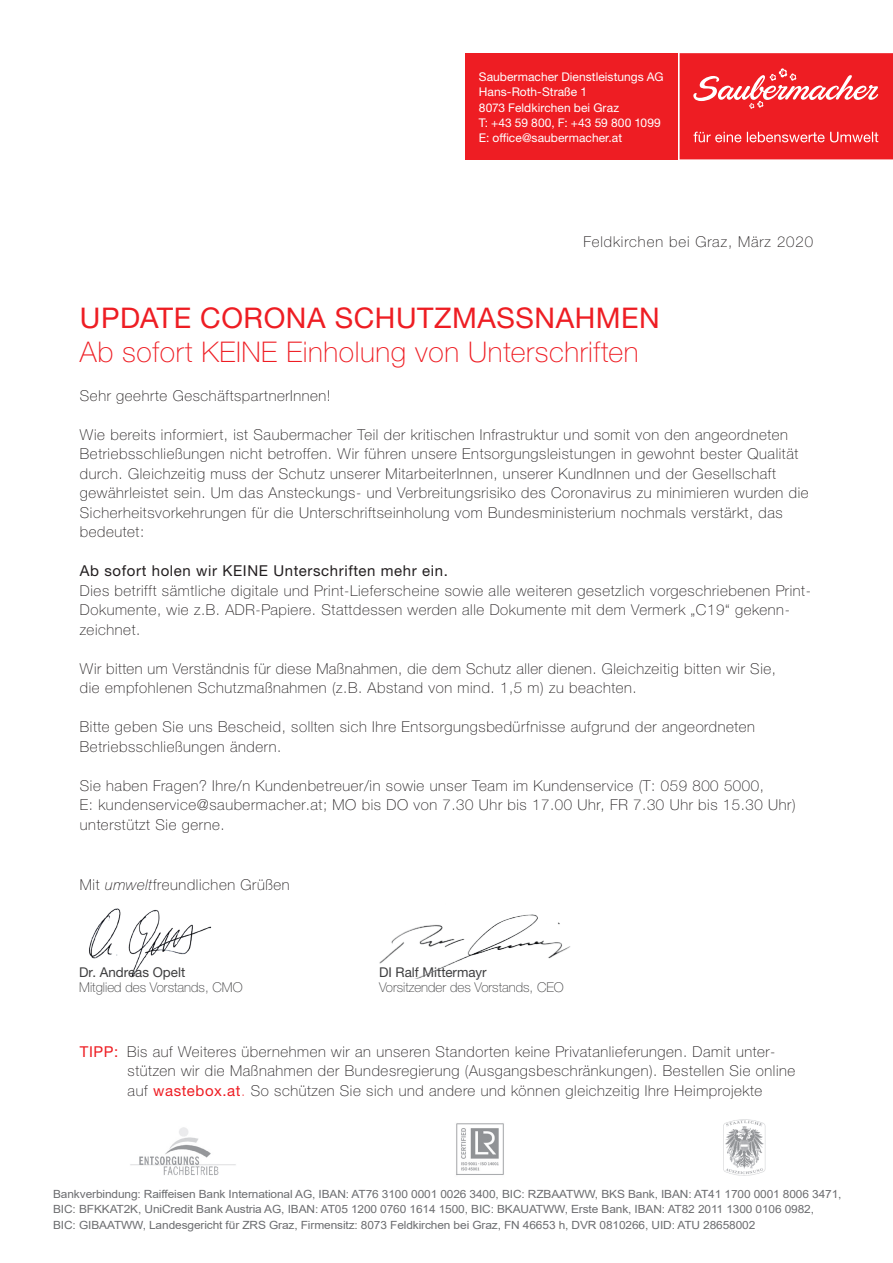
<style>
.page{position:relative;width:893px;height:1263px;background:#fff}
.page>*{position:absolute;margin:0;border:0;box-sizing:border-box;transform-origin:0 0}
.t1{font:100 28.5px "Helvetica Neue LTW1 G";letter-spacing:.02em;color:#ee1d23}
.t2{font:28.5px "Helvetica Neue LTW1 G";letter-spacing:.02em;color:#ee1d23}
.t3{font:100 15px/19.5px "Helvetica Neue LTW1 G";letter-spacing:.04em;color:#231f20}
.t4{font:15px "Helvetica Neue LTW1 G";letter-spacing:.04em;color:#231f20}
.t5{font:100 15px "Helvetica Neue LTW1 G";letter-spacing:.06em;color:#231f20}
.t6{font:100 13.5px "Helvetica Neue LTW1 G";color:#3e3e3f}
.t7{font:13.5px "Helvetica Neue LTW1 G";color:#3e3e3f}
.t8{font:12px/15.3px "Helvetica Neue LTW1 G";letter-spacing:.005em;color:#fff}
.t9{font:11.25px/15.5px "Arial";letter-spacing:-.01em;color:#6c6d70;scale:1.06 1}
.s1{font-style:italic}
.s2{font-weight:400;color:#ee1d23}
.s3{color:#ee1d23}
</style>
<div class="page">
<div style="left:466px;top:53px;width:212px;height:106px;background:#ee1d23"></div>
<svg style="left:680px;top:53px;width:213px;height:106px;background:#ef3338"></svg>
<img style="left:130px;top:1127px;width:106px;height:48px">
<img style="left:723px;top:1119px;width:42px;height:57px">
<img style="left:456px;top:1123px;width:48px;height:53px">
<img style="left:89px;top:908px;width:123px;height:69px">
<img style="left:379px;top:914px;width:192px;height:65px">
<p class="t8" style="left:479px;top:69px;width:186px">Saubermacher Dienstleistungs AG<br>Hans-Roth-Straße 1<br>8073 Feldkirchen bei Graz<br>T: +43 59 800, F: +43 59 800 1099<br>E: office@saubermacher.at</p>
<p class="t5" style="left:584px;top:232px;width:231px">Feldkirchen bei Graz, März 2020</p>
<h1 class="t2" style="left:80px;top:300px;width:581px">UPDATE CORONA SCHUTZMASSNAHMEN</h1>
<h1 class="t1" style="left:80px;top:335px;width:560px">Ab sofort KEINE Einholung von Unterschriften</h1>
<p class="t3" style="left:80px;top:386px;width:252px">Sehr geehrte GeschäftspartnerInnen!</p>
<p class="t3" style="left:80px;top:425px;width:730px">Wie bereits informiert, ist Saubermacher Teil der kritischen Infrastruktur und somit von den angeordneten Betriebsschließungen nicht betroffen. Wir führen unsere Entsorgungsleistungen in gewohnt bester Qualität durch. Gleichzeitig muss der Schutz unserer MitarbeiterInnen, unserer KundInnen und der Gesellschaft gewährleistet sein. Um das Ansteckungs- und Verbreitungsrisiko des Coronavirus zu minimieren wurden die Sicherheitsvorkehrungen für die Unterschriftseinholung vom Bundesministerium nochmals verstärkt, das bedeutet:</p>
<p class="t4" style="left:80px;top:562px;width:370px">Ab sofort holen wir KEINE Unterschriften mehr ein.</p>
<p class="t3" style="left:80px;top:581px;width:732px">Dies betrifft sämtliche digitale und Print-Lieferscheine sowie alle weiteren gesetzlich vorgeschriebenen Print-<br>Dokumente, wie z.B. ADR-Papiere. Stattdessen werden alle Dokumente mit dem Vermerk „C19“ gekenn&shy;zeichnet.</p>
<p class="t3" style="left:80px;top:659px;width:698px">Wir bitten um Verständnis für diese Maßnahmen, die dem Schutz aller dienen. Gleichzeitig bitten wir Sie, die empfohlenen Schutzmaßnahmen (z.B. Abstand von mind. 1,5 m) zu beachten.</p>
<p class="t3" style="left:80px;top:717px;width:677px">Bitte geben Sie uns Bescheid, sollten sich Ihre Entsorgungsbedürfnisse aufgrund der angeordneten<br>Betriebsschließungen ändern.</p>
<p class="t3" style="left:80px;top:776px;width:717px">Sie haben Fragen? Ihre/n Kundenbetreuer/in sowie unser Team im Kundenservice (T: 059 800 5000,<br>E: kundenservice@saubermacher.at; MO bis DO von 7.30 Uhr bis 17.00 Uhr, FR 7.30 Uhr bis 15.30 Uhr) unterstützt Sie gerne.</p>
<p class="t3" style="left:80px;top:875px;width:211px">Mit <span class="s1">umwelt</span>freundlichen Grüßen</p>
<p class="t7" style="left:79px;top:963px;width:108px">Dr. Andreas Opelt</p>
<p class="t6" style="left:79px;top:979px;width:165px">Mitglied des Vorstands, CMO</p>
<p class="t7" style="left:379px;top:963px;width:109px">DI Ralf Mittermayr</p>
<p class="t6" style="left:379px;top:979px;width:186px">Vorsitzender des Vorstands, CEO</p>
<p class="t3" style="left:128px;top:1041px;width:669px;text-indent:-48px"><span class="s2">TIPP:</span> Bis auf Weiteres übernehmen wir an unseren Standorten keine Privatanlieferungen. Damit unter&shy;stützen wir die Maßnahmen der Bundesregierung (Ausgangsbeschränkungen). Bestellen Sie online auf <span class="s2">wastebox.at</span><span class="s3">.</span> So schützen Sie sich und andere und können gleichzeitig Ihre Heimprojekte</p>
<p class="t9" style="left:53px;top:1186px;width:745px">Bankverbindung: Raiffeisen Bank International AG, IBAN: AT76 3100 0001 0026 3400, BIC: RZBAATWW, BKS Bank, IBAN: AT41 1700 0001 8006 3471,<br>BIC: BFKKAT2K, UniCredit Bank Austria AG, IBAN: AT05 1200 0760 1614 1500, BIC: BKAUATWW, Erste Bank, IBAN: AT82 2011 1300 0106 0982,<br>BIC: GIBAATWW, Landesgericht für ZRS Graz, Firmensitz: 8073 Feldkirchen bei Graz, FN 46653 h, DVR 0810266, UID: ATU 28658002</p>
</div>
